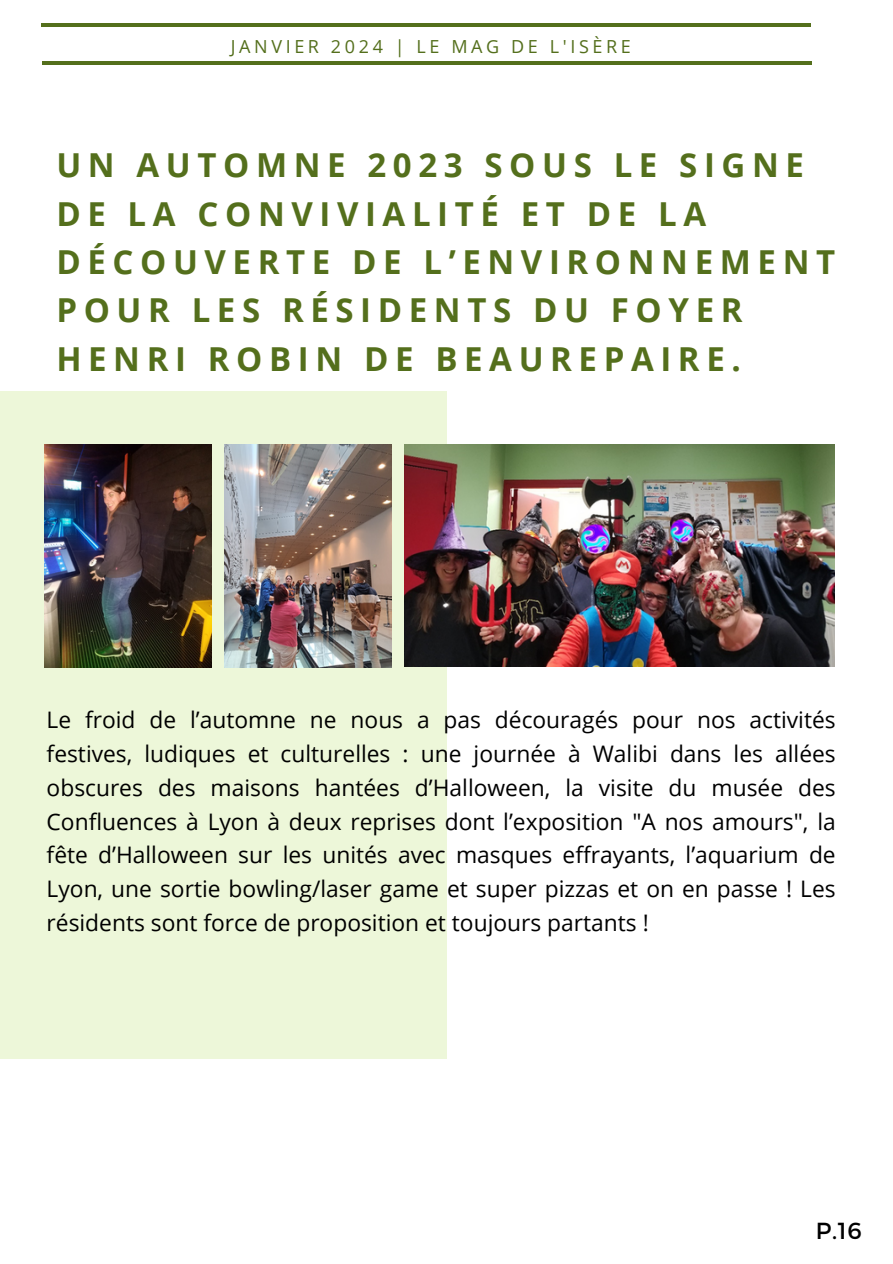
<style>
.page{position:relative;width:893px;height:1264px;background:#fff}
.page>*{position:absolute;margin:0;border:0;box-sizing:border-box;transform-origin:0 0}
.t1{font:700 33px/48.3px "Open Sans";letter-spacing:.2em;color:#546f1c}
.t2{font:23.25px "Montserrat";color:#000}
.t3{font:22.8px/33.8px "Open Sans";color:#000;text-align:justify}
.t4{font:18px "Open Sans";letter-spacing:.2em;color:#546f1c}
</style>
<div class="page">
<hr style="left:42px;top:61px;width:770px;height:4px;background:#546f1c">
<hr style="left:41px;top:24px;width:770px;height:3px;background:#546f1c">
<div style="left:0;top:391px;width:446px;height:667px;background:#edf7d9"></div>
<img style="left:224px;top:444px;width:167px;height:223px">
<img style="left:404px;top:444px;width:430px;height:222px">
<img style="left:45px;top:444px;width:166px;height:223px">
<p class="t4" style="left:231px;top:33px;width:401px">JANVIER 2024 | LE MAG DE L'ISÈRE</p>
<h1 class="t1" style="left:56px;top:140px;width:780px">UN AUTOMNE 2023 SOUS LE SIGNE<br>DE LA CONVIVIALITÉ ET DE LA<br>DÉCOUVERTE DE L’ENVIRONNEMENT<br>POUR LES RÉSIDENTS DU FOYER<br>HENRI ROBIN DE BEAUREPAIRE.</h1>
<p class="t3" style="left:47px;top:702px;width:790px">Le froid de l’automne ne nous a pas découragés pour nos activités festives, ludiques et culturelles : une journée à Walibi dans les allées obscures des maisons hantées d’Halloween, la visite du musée des Confluences à Lyon à deux reprises dont l’exposition "A nos amours", la fête d’Halloween sur les unités avec masques effrayants, l’aquarium de Lyon, une sortie bowling/laser game et super pizzas et on en passe ! Les résidents sont force de proposition et toujours partants !</p>
<p class="t2" style="left:815px;top:1215px;width:48px">P.16</p>
</div>
